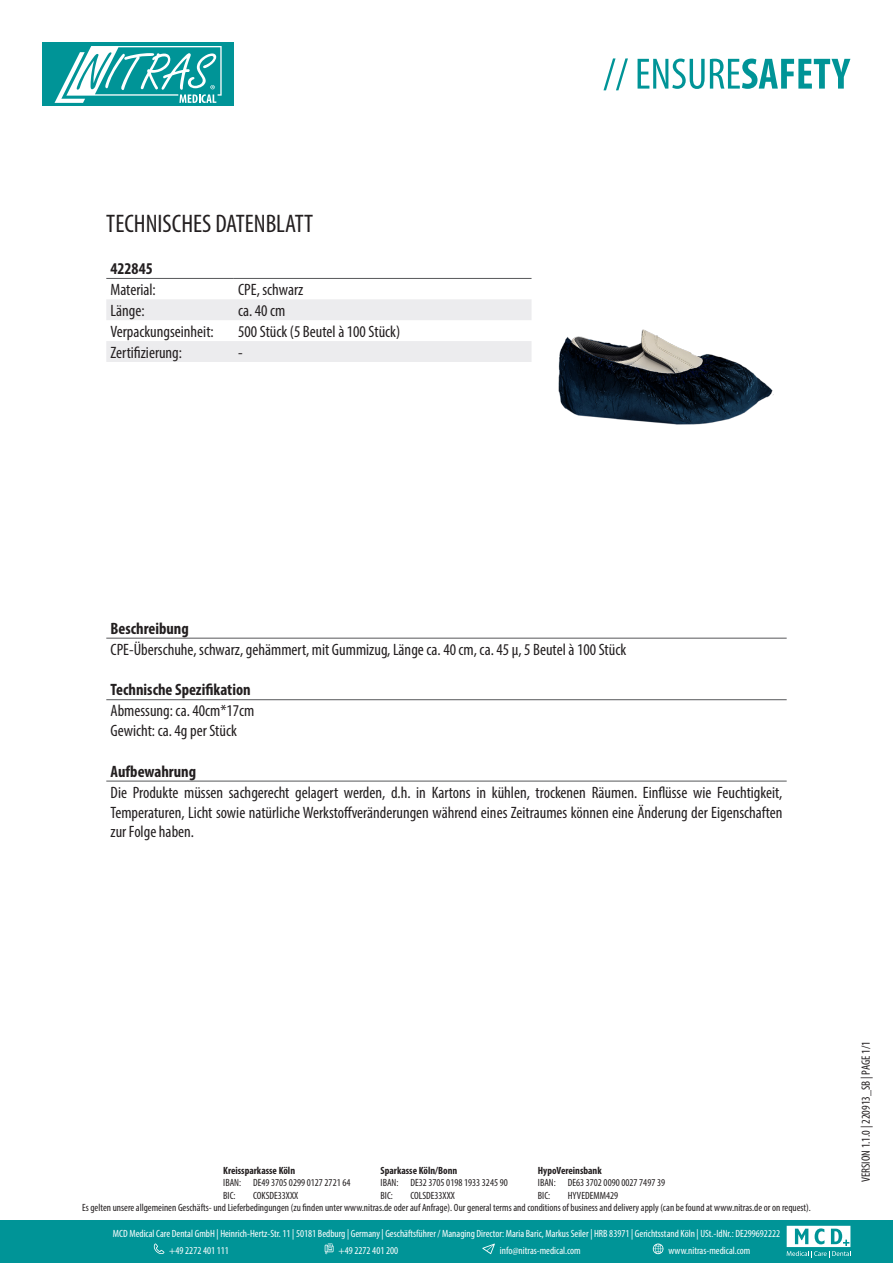
<style>
.page{position:relative;width:893px;height:1263px;background:#fff}
.page>*{position:absolute;margin:0;border:0;box-sizing:border-box;transform-origin:0 0}
.t1{font:condensed 25.5px "Myriad Pro";color:#231f20}
.t2{font:condensed 16.5px/19.8px "Myriad Pro";color:#231f20;text-align:justify}
.t3{font:700 condensed 16.5px "Myriad Pro";color:#231f20}
.t4{font:condensed 12px "Myriad Pro";color:#231f20}
.t5{font:condensed 10.5px/12.6px "Myriad Pro";color:#231f20}
.t6{font:condensed 10.5px/17px "Myriad Pro";color:#fff}
.t7{font:700 condensed 10.5px "Myriad Pro";color:#231f20}
</style>
<div class="page">
<svg style="left:603px;top:58px;width:247px;height:32px"></svg>
<div style="left:43px;top:43px;width:191px;height:63px;background:#009497"></div>
<svg style="left:55px;top:46px;width:167px;height:57px"></svg>
<div style="left:0;top:1220px;width:893px;height:43px;background:#009497"></div>
<svg style="left:787px;top:1226px;width:64px;height:32px"></svg>
<svg style="left:154px;top:1243px;width:10px;height:11px"></svg>
<svg style="left:325px;top:1243px;width:9px;height:11px"></svg>
<svg style="left:482px;top:1243px;width:13px;height:11px"></svg>
<svg style="left:653px;top:1243px;width:10px;height:11px"></svg>
<svg style="left:106px;top:299px;width:425px;height:63px"></svg>
<hr style="left:106px;top:278px;width:128px;height:1px;background:#57585a">
<hr style="left:234px;top:278px;width:297px;height:1px;background:#57585a">
<img style="left:531px;top:278px;width:243px;height:147px">
<hr style="left:106px;top:638px;width:681px;height:1px;background:#57585a">
<hr style="left:106px;top:699px;width:681px;height:1px;background:#57585a">
<hr style="left:106px;top:781px;width:681px;height:1px;background:#57585a">
<p class="t1" style="left:106px;top:208px;width:208px">TECHNISCHES DATENBLATT</p>
<p class="t3" style="left:111px;top:258px;width:44px">422845</p>
<p class="t2" style="left:111px;top:279px;width:47px">Material:</p>
<p class="t2" style="left:238px;top:279px;width:67px">CPE, schwarz</p>
<p class="t2" style="left:111px;top:300px;width:36px">Länge:</p>
<p class="t2" style="left:238px;top:300px;width:49px">ca. 40 cm</p>
<p class="t2" style="left:111px;top:321px;width:105px">Verpackungseinheit:</p>
<p class="t2" style="left:238px;top:321px;width:164px">500 Stück (5 Beutel à 100 Stück)</p>
<p class="t2" style="left:111px;top:342px;width:73px">Zertifizierung:</p>
<p class="t2" style="left:238px;top:342px;width:6px">-</p>
<p class="t3" style="left:111px;top:618px;width:80px">Beschreibung</p>
<p class="t2" style="left:111px;top:639px;width:517px">CPE-Überschuhe, schwarz, gehämmert, mit Gummizug, Länge ca. 40 cm, ca. 45 μ, 5 Beutel à 100 Stück</p>
<p class="t3" style="left:111px;top:680px;width:142px">Technische Spezifikation</p>
<p class="t2" style="left:111px;top:701px;width:145px">Abmessung: ca. 40cm*17cm</p>
<p class="t2" style="left:111px;top:721px;width:128px">Gewicht: ca. 4g per Stück</p>
<p class="t3" style="left:111px;top:761px;width:87px">Aufbewahrung</p>
<p class="t2" style="left:111px;top:782px;width:673px">Die Produkte müssen sachgerecht gelagert werden, d.h. in Kartons in kühlen, trockenen Räumen. Einflüsse wie Feuchtigkeit, Temperaturen, Licht sowie natürliche Werkstoffveränderungen während eines Zeitraumes können eine Änderung der Eigenschaften zur Folge haben.</p>
<p class="t7" style="left:223px;top:1164px;width:73px">Kreissparkasse Köln</p>
<p class="t7" style="left:381px;top:1164px;width:78px">Sparkasse Köln/Bonn</p>
<p class="t7" style="left:538px;top:1164px;width:65px">HypoVereinsbank</p>
<p class="t5" style="left:223px;top:1176px;width:19px">IBAN:<br>BIC:</p>
<p class="t5" style="left:253px;top:1176px;width:99px">DE49 3705 0299 0127 2721 64<br>COKSDE33XXX</p>
<p class="t5" style="left:381px;top:1176px;width:19px">IBAN:<br>BIC:</p>
<p class="t5" style="left:410px;top:1176px;width:99px">DE32 3705 0198 1933 3245 90<br>COLSDE33XXX</p>
<p class="t5" style="left:538px;top:1176px;width:19px">IBAN:<br>BIC:</p>
<p class="t5" style="left:568px;top:1176px;width:99px">DE63 3702 0090 0027 7497 39</p>
<p class="t5" style="left:568px;top:1189px;width:52px">HYVEDEMM429</p>
<p class="t5" style="left:82px;top:1201px;width:730px">Es gelten unsere allgemeinen Geschäfts- und Lieferbedingungen (zu finden unter www.nitras.de oder auf Anfrage). Our general terms and conditions of business and delivery apply (can be found at www.nitras.de or on request).</p>
<p class="t6" style="left:169px;top:1225px;width:612px;text-indent:-56px">MCD Medical Care Dental GmbH | Heinrich-Hertz-Str. 11 | 50181 Bedburg | Germany | Geschäftsführer / Managing Director: Maria Baric, Markus Seiler | HRB 83971 | Gerichtsstand Köln | USt.-IdNr.: DE299692222 +49 2272 401 111</p>
<p class="t6" style="left:338px;top:1242px;width:61px">+49 2272 401 200</p>
<p class="t6" style="left:500px;top:1242px;width:82px">info@nitras-medical.com</p>
<p class="t6" style="left:668px;top:1242px;width:84px">www.nitras-medical.com</p>
<p class="t4" style="left:859px;top:1182px;width:142px;rotate:-90deg">VERSION 1.1.0 | 220913_SB | PAGE 1/1</p>
</div>
